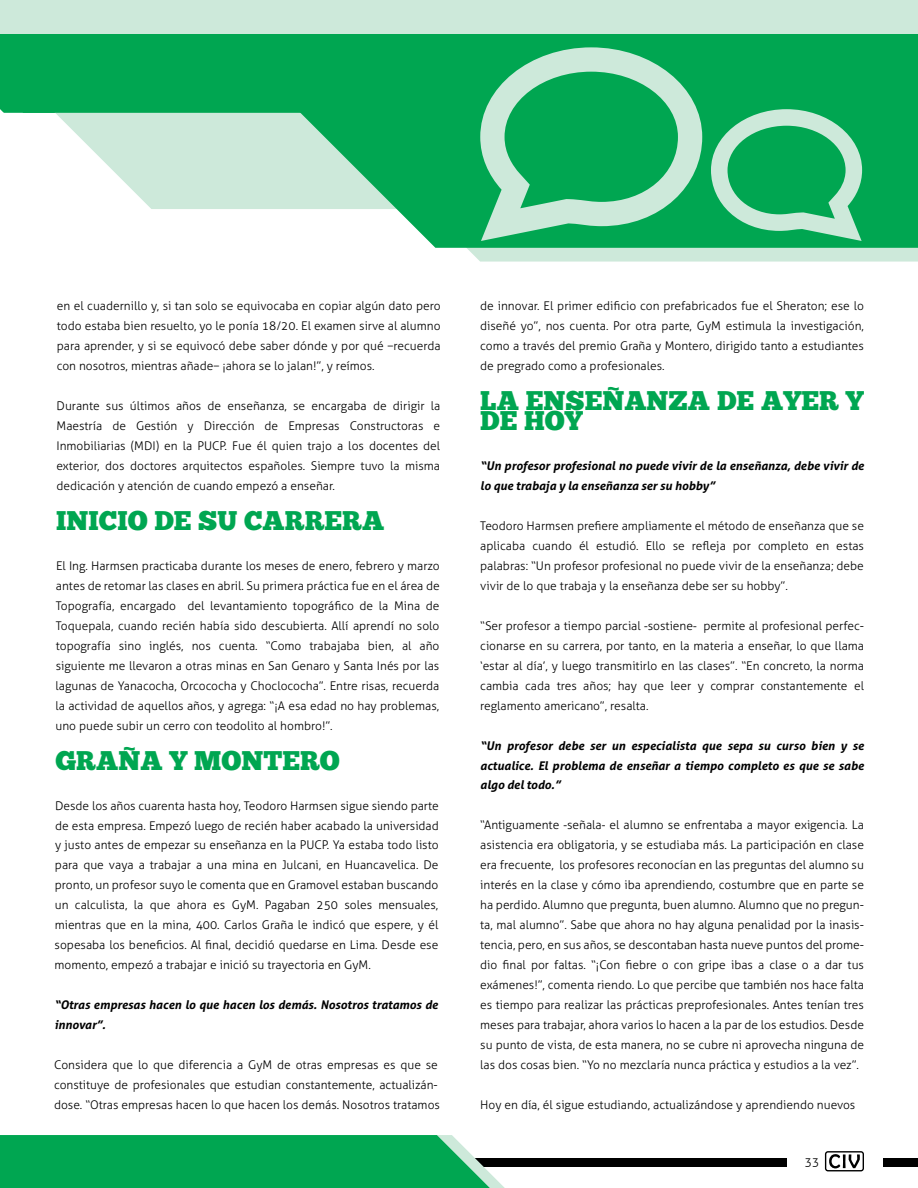
<style>
.page{position:relative;width:918px;height:1188px;background:#fff}
.page>*{position:absolute;margin:0;border:0;box-sizing:border-box;transform-origin:0 0}
.t1{font:27px/20px "Chunk Five";color:#00a651}
.t2{font:300 12px/20px "Aller";color:#000;text-align:justify}
.t3{font:italic 700 12px/20px "Aller";color:#000}
.s1{font-family:"Myriad Pro";font-weight:400}
</style>
<div class="page">
<div style="left:0;top:1158px;width:786px;height:9px;background:#000"></div>
<svg style="left:825px;top:1151px;width:39px;height:20px"></svg>
<div style="left:883px;top:1158px;width:35px;height:9px;background:#000"></div>
<svg style="left:0;top:1135px;width:505px;height:53px;background:#11aa5c"></svg>
<svg style="left:467px;top:248px;width:451px;height:14px;background:#cfe9db"></svg>
<svg style="left:428px;top:241px;width:490px;height:7px;background:#07a856"></svg>
<svg style="left:0;top:0;width:918px;height:241px;background:#61c692"></svg>
<p class="t2" style="left:57px;top:296px;width:385px">en el cuadernillo y, si tan solo se equivocaba en copiar algún dato pero todo estaba bien resuelto, yo le ponía 18/20. El examen sirve al alumno para aprender, y si se equivocó debe saber dónde y por qué <span class="s1">–</span>recuerda con nosotros, mientras añade<span class="s1">–</span> ¡ahora se lo jalan!”, y reímos.</p>
<p class="t2" style="left:56px;top:396px;width:385px">Durante sus últimos años de enseñanza, se encargaba de dirigir la Maestría de Gestión y Dirección de Empresas Constructoras e Inmobiliarias (MDI) en la PUCP. Fue él quien trajo a los docentes del exterior, dos doctores arquitectos españoles. Siempre tuvo la misma dedicación y atención de cuando empezó a enseñar.</p>
<h1 class="t1" style="left:56px;top:510px;width:330px">INICIO DE SU CARRERA</h1>
<p class="t2" style="left:55px;top:555px;width:386px">El Ing. Harmsen practicaba durante los meses de enero, febrero y marzo antes de retomar las clases en abril. Su primera práctica fue en el área de Topografía, encargado del levantamiento topográfico de la Mina de Toquepala, cuando recién había sido descubierta. Allí aprendí no solo topografía sino inglés, nos cuenta. “Como trabajaba bien, al año siguiente me llevaron a otras minas en San Genaro y Santa Inés por las lagunas de Yanacocha, Orcococha y Choclococha”. Entre risas, recuerda la actividad de aquellos años, y agrega: “¡A esa edad no hay problemas, uno puede subir un cerro con teodolito al hombro!”.</p>
<h1 class="t1" style="left:55px;top:750px;width:286px">GRAÑA Y MONTERO</h1>
<p class="t2" style="left:55px;top:795px;width:386px">Desde los años cuarenta hasta hoy, Teodoro Harmsen sigue siendo parte de esta empresa. Empezó luego de recién haber acabado la universidad y justo antes de empezar su enseñanza en la PUCP. Ya estaba todo listo para que vaya a trabajar a una mina en Julcani, en Huancavelica. De pronto, un profesor suyo le comenta que en Gramovel estaban buscando un calculista, la que ahora es GyM. Pagaban 250 soles mensuales, mientras que en la mina, 400. Carlos Graña le indicó que espere, y él sopesaba los beneficios. Al final, decidió quedarse en Lima. Desde ese momento, empezó a trabajar e inició su trayectoria en GyM.</p>
<p class="t3" style="left:54px;top:995px;width:385px">“Otras empresas hacen lo que hacen los demás. Nosotros tratamos de innovar”.</p>
<p class="t2" style="left:54px;top:1055px;width:387px;text-align:left">Considera que lo que diferencia a GyM de otras empresas es que se constituye de profesionales que estudian constantemente, actualizán&shy;dose. “Otras empresas hacen lo que hacen los demás. Nosotros tratamos</p>
<p class="t2" style="left:480px;top:296px;width:385px">de innovar. El primer edificio con prefabricados fue el Sheraton; ese lo diseñé yo”, nos cuenta. Por otra parte, GyM estimula la investigación, como a través del premio Graña y Montero, dirigido tanto a estudiantes de pregrado como a profesionales.</p>
<h1 class="t1" style="left:480px;top:390px;width:385px">LA ENSEÑANZA DE AYER Y<br>DE HOY</h1>
<p class="t3" style="left:480px;top:455px;width:385px">“Un profesor profesional no puede vivir de la enseñanza, debe vivir de lo que trabaja y la enseñanza ser su hobby”</p>
<p class="t2" style="left:480px;top:516px;width:385px">Teodoro Harmsen prefiere ampliamente el método de enseñanza que se aplicaba cuando él estudió. Ello se refleja por completo en estas palabras: “Un profesor profesional no puede vivir de la enseñanza; debe vivir de lo que trabaja y la enseñanza debe ser su hobby”.</p>
<p class="t2" style="left:480px;top:615px;width:385px">“Ser profesor a tiempo parcial <span class="s1">-</span>sostiene<span class="s1">-</span> permite al profesional perfec&shy;cionarse en su carrera, por tanto, en la materia a enseñar, lo que llama ‘estar al día’, y luego transmitirlo en las clases”. “En concreto, la norma cambia cada tres años; hay que leer y comprar constantemente el reglamento americano”, resalta.</p>
<p class="t3" style="left:480px;top:735px;width:385px;text-align:justify">“Un profesor debe ser un especialista que sepa su curso bien y se actualice. El problema de enseñar a tiempo completo es que se sabe algo del todo.”</p>
<p class="t2" style="left:480px;top:815px;width:385px">“Antiguamente <span class="s1">-</span>señala<span class="s1">-</span> el alumno se enfrentaba a mayor exigencia. La asistencia era obligatoria, y se estudiaba más. La participación en clase era frecuente, los profesores reconocían en las preguntas del alumno su interés en la clase y cómo iba aprendiendo, costumbre que en parte se ha perdido. Alumno que pregunta, buen alumno. Alumno que no pregun&shy;ta, mal alumno”. Sabe que ahora no hay alguna penalidad por la inasis&shy;tencia, pero, en sus años, se descontaban hasta nueve puntos del prome&shy;dio final por faltas. “¡Con fiebre o con gripe ibas a clase o a dar tus exámenes!”, comenta riendo. Lo que percibe que también nos hace falta es tiempo para realizar las prácticas preprofesionales. Antes tenían tres meses para trabajar, ahora varios lo hacen a la par de los estudios. Desde su punto de vista, de esta manera, no se cubre ni aprovecha ninguna de las dos cosas bien. “Yo no mezclaría nunca práctica y estudios a la vez”.</p>
<p class="t2" style="left:480px;top:1095px;width:377px">Hoy en día, él sigue estudiando, actualizándose y aprendiendo nuevos</p>
<p class="t2" style="left:805px;top:1152px;width:16px">33</p>
</div>
